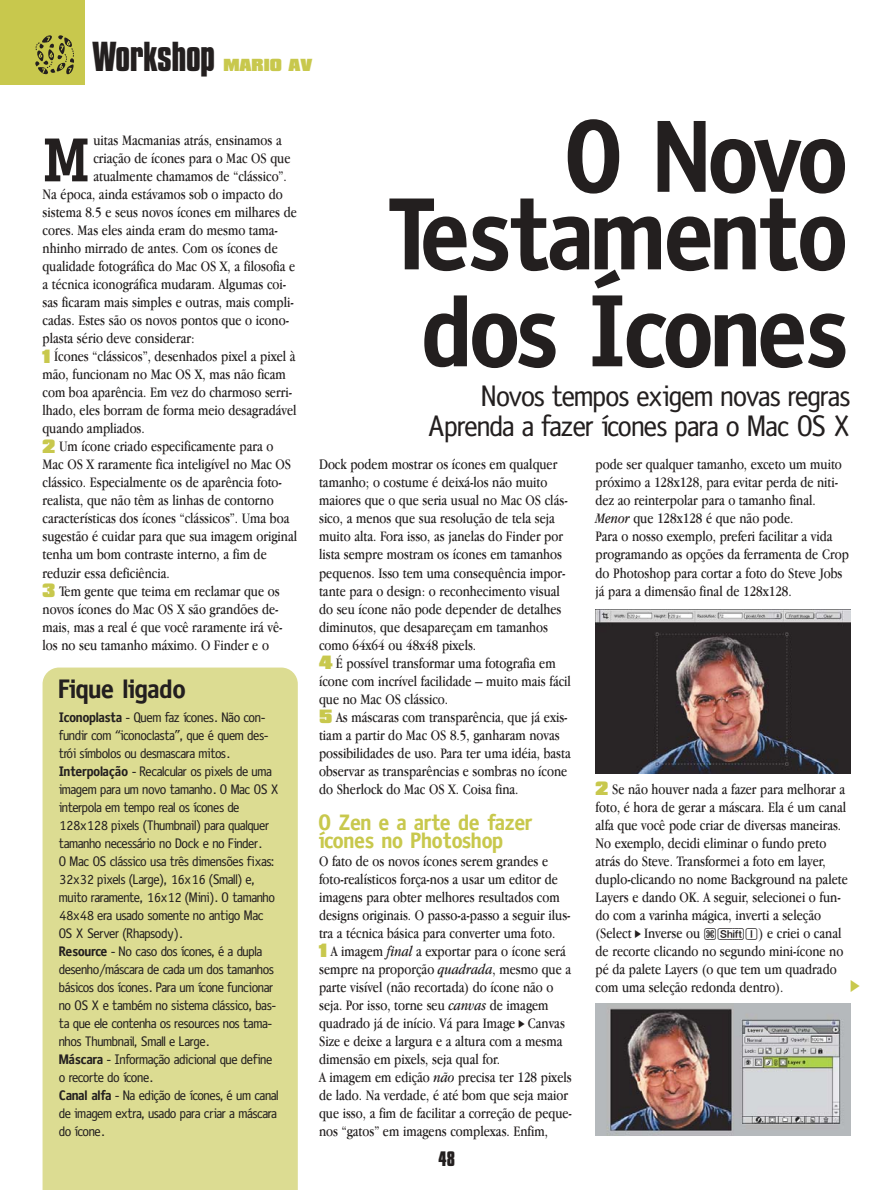
<style>
.page{position:relative;width:893px;height:1190px;background:#fff}
.page>*{position:absolute;margin:0;border:0;box-sizing:border-box;transform-origin:0 0}
.t1{font:700 103.35px/77.6px "Obscena";letter-spacing:-.015em;color:#231f1f;text-align:right}
.t2{font:700 62.4px "Oficina Serifada";color:#231f1f}
.t3{font:700 36px "Compacta BT";letter-spacing:-.015em;color:#231f1f}
.t4{font:29.85px/29.8px "Obscena";color:#231f1f;text-align:right}
.t5{font:700 27px "Obscena";color:#231f1f}
.t6{font:700 22.5px/18px "Obscena";color:#c8c84d}
.t7{font:21px "Obscena";color:#c8c84d}
.t8{font:700 18px "Compacta BT";color:#231f1f}
.t9{font:15px/18px "Macmania Garamond Normal";color:#231f1f}
.t10{font:900 15px "Compacta BT";color:#c8c84d}
.t11{font:13.95px/18px "Obscena";color:#231f1f}
.s1{font-family:"Compacta BT";font-weight:900;font-size:16.5px;color:#c8c84d}
.s2{font-weight:700}
.s3{font-style:italic}
.s4{font-family:"Obscena";font-size:13.95px}
.s5{font-family:"Teclado Magnetico"}
</style>
<div class="page">
<div style="left:0;top:0;width:85px;height:85px;background:#c8c84d"></div>
<svg style="left:35px;top:35px;width:39px;height:40px"></svg>
<div style="left:43px;top:667px;width:255px;height:523px;background:#dcdc92"></div>
<img style="left:595px;top:609px;width:255px;height:165px">
<img style="left:595px;top:1003px;width:255px;height:132px">
<h3 class="t3" style="left:93px;top:41px;width:124px">Workshop</h3>
<p class="t10" style="left:223px;top:59px;width:90px">MARIO AV</p>
<h2 class="t2" style="left:43px;top:137px;width:49px">M</h2>
<p class="t9" style="left:93px;top:133px;width:190px">uitas Macmanias atrás, ensinamos a</p>
<p class="t9" style="left:93px;top:151px;width:198px">criação de ícones para o Mac OS que</p>
<p class="t9" style="left:93px;top:169px;width:195px">atualmente chamamos de “clássico”.</p>
<p class="t9" style="left:43px;top:187px;width:242px">Na época, ainda estávamos sob o impacto do</p>
<p class="t9" style="left:43px;top:205px;width:256px">sistema 8.5 e seus novos ícones em milhares de</p>
<p class="t9" style="left:43px;top:223px;width:237px">cores. Mas eles ainda eram do mesmo tama-</p>
<p class="t9" style="left:43px;top:241px;width:237px">nhinho mirrado de antes. Com os ícones de</p>
<p class="t9" style="left:43px;top:259px;width:254px">qualidade fotográfica do Mac OS X, a filosofia e</p>
<p class="t9" style="left:43px;top:277px;width:245px">a técnica iconográfica mudaram. Algumas coi-</p>
<p class="t9" style="left:43px;top:295px;width:253px">sas ficaram mais simples e outras, mais compli-</p>
<p class="t9" style="left:43px;top:313px;width:248px">cadas. Estes são os novos pontos que o icono-</p>
<p class="t9" style="left:43px;top:331px;width:154px">plasta sério deve considerar:</p>
<p class="t9" style="left:43px;top:349px;width:254px"><span class="s1">1</span> Ícones “clássicos”, desenhados pixel a pixel à</p>
<p class="t9" style="left:43px;top:367px;width:245px">mão, funcionam no Mac OS X, mas não ficam</p>
<p class="t9" style="left:43px;top:385px;width:251px">com boa aparência. Em vez do charmoso serri-</p>
<p class="t9" style="left:43px;top:403px;width:255px">lhado, eles borram de forma meio desagradável</p>
<p class="t9" style="left:43px;top:421px;width:104px">quando ampliados.</p>
<p class="t9" style="left:43px;top:439px;width:232px"><span class="s1">2</span> Um ícone criado especificamente para o</p>
<p class="t9" style="left:43px;top:457px;width:250px">Mac OS X raramente fica inteligível no Mac OS</p>
<p class="t9" style="left:43px;top:475px;width:241px">clássico. Especialmente os de aparência foto-</p>
<p class="t9" style="left:43px;top:493px;width:233px">realista, que não têm as linhas de contorno</p>
<p class="t9" style="left:43px;top:511px;width:248px">características dos ícones “clássicos”. Uma boa</p>
<p class="t9" style="left:43px;top:529px;width:256px">sugestão é cuidar para que sua imagem original</p>
<p class="t9" style="left:43px;top:547px;width:226px">tenha um bom contraste interno, a fim de</p>
<p class="t9" style="left:43px;top:565px;width:129px">reduzir essa deficiência.</p>
<p class="t9" style="left:43px;top:583px;width:239px"><span class="s1">3</span> Tem gente que teima em reclamar que os</p>
<p class="t9" style="left:43px;top:601px;width:237px">novos ícones do Mac OS X são grandões de-</p>
<p class="t9" style="left:43px;top:619px;width:241px">mais, mas a real é que você raramente irá vê-</p>
<p class="t9" style="left:43px;top:637px;width:228px">los no seu tamanho máximo. O Finder e o</p>
<h3 class="t5" style="left:59px;top:679px;width:128px">Fique ligado</h3>
<p class="t11" style="left:59px;top:709px;width:221px"><span class="s2">Iconoplasta</span> - Quem faz ícones. Não con&shy;fundir com “iconoclasta”, que é quem des&shy;trói símbolos ou desmascara mitos.<br><span class="s2">Interpolação</span> - Recalcular os pixels de uma imagem para um novo tamanho. O Mac OS X interpola em tempo real os ícones de 128x128 pixels (Thumbnail) para qualquer tamanho necessário no Dock e no Finder.<br>O Mac OS clássico usa três dimensões fixas:<br>32x32 pixels (Large), 16x16 (Small) e, muito raramente, 16x12 (Mini). O tamanho 48x48 era usado somente no antigo Mac OS X Server (Rhapsody).<br><span class="s2">Resource</span> - No caso dos ícones, é a dupla desenho/máscara de cada um dos tamanhos básicos dos ícones. Para um ícone funcionar no OS X e também no sistema clássico, bas&shy;ta que ele contenha os resources nos tama&shy;nhos Thumbnail, Small e Large.<br><span class="s2">Máscara</span> - Informação adicional que define o recorte do ícone.<br><span class="s2">Canal alfa</span> - Na edição de ícones, é um canal de imagem extra, usado para criar a máscara do ícone.</p>
<h1 class="t1" style="left:389px;top:129px;width:463px">O Novo<br>Testamento</h1>
<h1 class="t1" style="left:424px;top:303px;width:428px">dos Ícones</h1>
<h3 class="t4" style="left:429px;top:384px;width:423px">Novos tempos exigem novas regras<br>Aprenda a fazer ícones para o Mac OS X</h3>
<p class="t9" style="left:319px;top:457px;width:253px">Dock podem mostrar os ícones em qualquer tamanho; o costume é deixá-los não muito maiores que o que seria usual no Mac OS clás&shy;sico, a menos que sua resolução de tela seja muito alta. Fora isso, as janelas do Finder por lista sempre mostram os ícones em tamanhos pequenos. Isso tem uma consequência impor&shy;tante para o design: o reconhecimento visual do seu ícone não pode depender de detalhes diminutos, que desapareçam em tamanhos como 64x64 ou 48x48 pixels.<br><span class="s1">4</span> É possível transformar uma fotografia em ícone com incrível facilidade – muito mais fácil que no Mac OS clássico.<br><span class="s1">5</span> As máscaras com transparência, que já exis&shy;tiam a partir do Mac OS 8.5, ganharam novas possibilidades de uso. Para ter uma idéia, basta observar as transparências e sombras no ícone do Sherlock do Mac OS X. Coisa fina.</p>
<h3 class="t6" style="left:319px;top:815px;width:216px">O Zen e a arte de fazer ícones no Photoshop</h3>
<p class="t9" style="left:319px;top:853px;width:254px">O fato de os novos ícones serem grandes e foto-realísticos força-nos a usar um editor de imagens para obter melhores resultados com designs originais. O passo-a-passo a seguir ilus&shy;tra a técnica básica para converter uma foto.<br><span class="s1">1</span> A imagem <span class="s3">final</span> a exportar para o ícone será sempre na proporção <span class="s3">quadrada</span>, mesmo que a parte visível (não recortada) do ícone não o seja. Por isso, torne seu <span class="s3">canvas</span> de imagem quadrado já de início. Vá para Image <span class="s4">¡</span> Canvas Size e deixe a largura e a altura com a mesma dimensão em pixels, seja qual for.<br>A imagem em edição <span class="s3">não</span> precisa ter 128 pixels de lado. Na verdade, é até bom que seja maior que isso, a fim de facilitar a correção de peque&shy;nos “gatos” em imagens complexas. Enfim,</p>
<p class="t8" style="left:438px;top:1150px;width:18px">48</p>
<p class="t9" style="left:595px;top:457px;width:255px">pode ser qualquer tamanho, exceto um muito próximo a 128x128, para evitar perda de niti&shy;dez ao reinterpolar para o tamanho final.<br><span class="s3">Menor</span> que 128x128 é que não pode.<br>Para o nosso exemplo, preferi facilitar a vida programando as opções da ferramenta de Crop do Photoshop para cortar a foto do Steve Jobs já para a dimensão final de 128x128.</p>
<p class="t9" style="left:595px;top:781px;width:254px"><span class="s1">2</span> Se não houver nada a fazer para melhorar a foto, é hora de gerar a máscara. Ela é um canal alfa que você pode criar de diversas maneiras.<br>No exemplo, decidi eliminar o fundo preto atrás do Steve. Transformei a foto em layer, duplo-clicando no nome Background na palete Layers e dando OK. A seguir, selecionei o fun&shy;do com a varinha mágica, inverti a seleção (Select <span class="s4">¡</span> Inverse ou <span class="s5">[Ω][Shift][I]</span>) e criei o canal de recorte clicando no segundo mini-ícone no pé da palete Layers (o que tem um quadrado com uma seleção redonda dentro).</p>
<h3 class="t7" style="left:850px;top:977px;width:9px">¡</h3>
</div>
